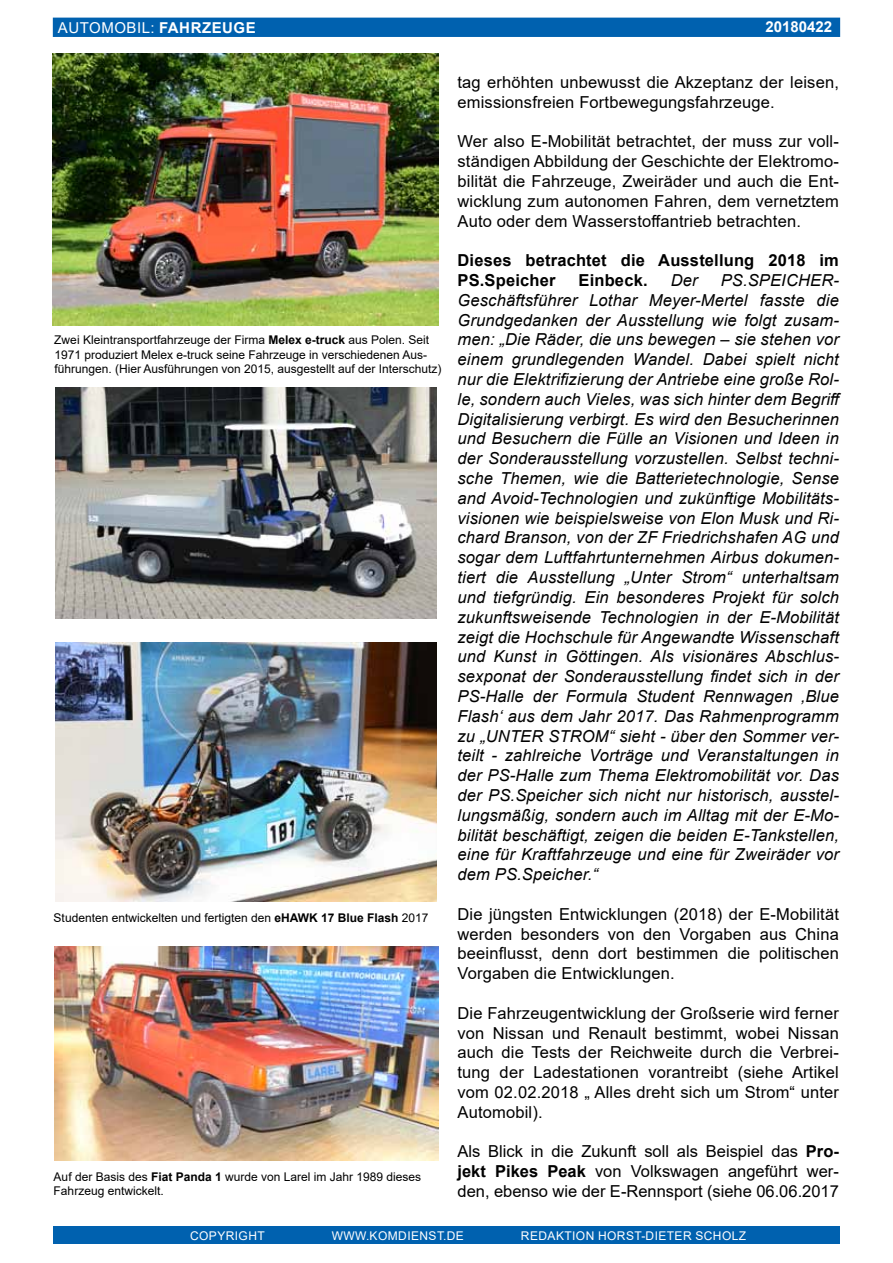
<style>
.page{position:relative;width:893px;height:1263px;background:#fff}
.page>*{position:absolute;margin:0;border:0;box-sizing:border-box;transform-origin:0 0}
.t1{font:italic 16.5px/19.8px "Arial";letter-spacing:.01em;color:#000}
.t2{font:16.5px/19.8px "Arial";letter-spacing:.01em;color:#000;text-align:justify}
.t3{font:700 16.5px/19.8px "Arial";letter-spacing:.01em;color:#000}
.t4{font:15px "Arial";letter-spacing:.035em;color:#fff}
.t5{font:700 15px "Arial";color:#fff}
.t6{font:12px/14.4px "Arial";color:#000}
.t7{font:12px "Arial";letter-spacing:.035em;color:#fff}
.s1{font-weight:700}
</style>
<div class="page">
<div style="left:54px;top:18px;width:785px;height:18px;background:#0061af"></div>
<div style="left:53px;top:18px;width:787px;height:19px;border:2px solid #0061af"></div>
<div style="left:53px;top:1226px;width:787px;height:18px;background:#0061af"></div>
<img style="left:55px;top:387px;width:382px;height:231px">
<img style="left:53px;top:54px;width:385px;height:271px">
<img style="left:54px;top:946px;width:384px;height:214px">
<img style="left:55px;top:643px;width:382px;height:258px">
<p class="t4" style="left:58px;top:17px;width:199px">Automobil: <span class="s1">Fahrzeuge</span></p>
<p class="t5" style="left:765px;top:17px;width:68px">20180422</p>
<p class="t6" style="left:54px;top:333px;width:389px">Zwei Kleintransportfahrzeuge der Firma <span class="s1">Melex e-truck</span> aus Polen. Seit<br>1971 produziert Melex e-truck seine Fahrzeuge in verschiedenen Aus&shy;führungen. (Hier Ausführungen von 2015, ausgestellt auf der I nterschutz)</p>
<p class="t6" style="left:54px;top:911px;width:376px">Studenten entwickelten und fertigten den <span class="s1">eHAWK 17 Blue Flash</span> 2017</p>
<p class="t6" style="left:54px;top:1169px;width:369px">Auf der Basis des <span class="s1">Fiat Panda 1</span> wurde von Larel im Jahr 1989 dieses<br>Fahrzeug entwickelt.</p>
<p class="t2" style="left:457px;top:72px;width:383px">tag erhöhten unbewusst die Akzeptanz der leisen, emissionsfreien Fortbewegungsfahrzeuge.</p>
<p class="t2" style="left:457px;top:132px;width:383px">Wer also E-Mobilität betrachtet, der muss zur voll&shy;ständigen Abbildung der Geschichte der Elektromo&shy;bilität die Fahrzeuge, Zweiräder und auch die Ent&shy;wicklung zum autonomen Fahren, dem vernetztem Auto oder dem Wasserstoffantrieb betrachten.</p>
<p class="t3" style="left:457px;top:251px;width:383px">Dieses betrachtet die Ausstellung 2018 im<br>PS.Speicher</p>
<p class="t1" style="left:457px;top:271px;width:385px;text-indent:263px">PS.SPEICHER-Geschäftsführer Lothar Meyer-Mertel fasste die Grundgedanken der Ausstellung wie folgt zusam&shy;men: „Die Räder, die uns bewegen – sie stehen vor einem grundlegenden Wandel. Dabei spielt nicht nur die Elektrifizierung der Antriebe eine große Rol&shy;le, sondern auch Vieles, was sich hinter dem Begriff Digitalisierung verbirgt. Es wird den Besucherinnen und Besuchern die Fülle an Visionen und Ideen in der Sonderausstellung vorzustellen. Selbst techni&shy;sche Themen, wie die Batterietechnologie, Sense and Avoid-Technologien und zukünftige Mobilitäts&shy;visionen wie beispielsweise von Elon Musk und Ri&shy;chard Branson, von der ZF Friedrichshafen AG und sogar dem Luftfahrtunternehmen Airbus dokumen&shy;tiert die Ausstellung „Unter Strom“ unterhaltsam und tiefgründig. Ein besonderes Projekt für solch zukunftsweisende Technologien in der E-Mobilität zeigt die Hochschule für Angewandte Wissenschaft und Kunst in Göttingen. Als visionäres Abschlus&shy;sexponat der Sonderausstellung findet sich in der PS-Halle der Formula Student Rennwagen ‚Blue Flash‘ aus dem Jahr 2017. Das Rahmenprogramm zu „UNTER STROM“ sieht - über den Sommer ver&shy;teilt - zahlreiche Vorträge und Veranstaltungen in der PS-Halle zum Thema Elektromobilität vor. Das der PS.Speicher sich nicht nur historisch, ausstel&shy;lungsmäßig, sondern auch im Alltag mit der E-Mo&shy;bilität beschäftigt, zeigen die beiden E-Tankstellen, eine für Kraftfahrzeuge und eine für Zweiräder vor dem PS.Speicher.“</p>
<p class="t2" style="left:457px;top:904px;width:383px">Die jüngsten Entwicklungen (2018) der E-Mobilität werden besonders von den Vorgaben aus China beeinflusst, denn dort bestimmen die politischen Vorgaben die Entwicklungen.</p>
<p class="t2" style="left:457px;top:1003px;width:383px">Die Fahrzeugentwicklung der Großserie wird ferner von N issan und Renault bestimmt, wobei N issan auch die Tests der Reichweite durch die Verbrei&shy;tung der Ladestationen vorantreibt (siehe Artikel vom 02.02.2018 „ Alles dreht sich um Strom“ unter Automobil).</p>
<p class="t2" style="left:457px;top:1141px;width:383px">Als Blick in die Zukunft soll als Beispiel das <span class="s1">Pro&shy;jekt Pikes Peak</span> von Volkswagen angeführt wer&shy;den, ebenso wie der E-Rennsport (siehe 06.06.2017</p>
<p class="t3" style="left:579px;top:271px;width:71px">Einbeck.</p>
<p class="t1" style="left:671px;top:271px;width:28px">Der</p>
<p class="t7" style="left:190px;top:1227px;width:76px">COPYRI GHT</p>
<p class="t7" style="left:332px;top:1227px;width:134px">www.komdienst.de</p>
<p class="t7" style="left:521px;top:1227px;width:184px">Redaktion Horst-Dieter Sch</p>
<p class="t7" style="left:722px;top:1227px;width:26px">olz</p>
</div>
